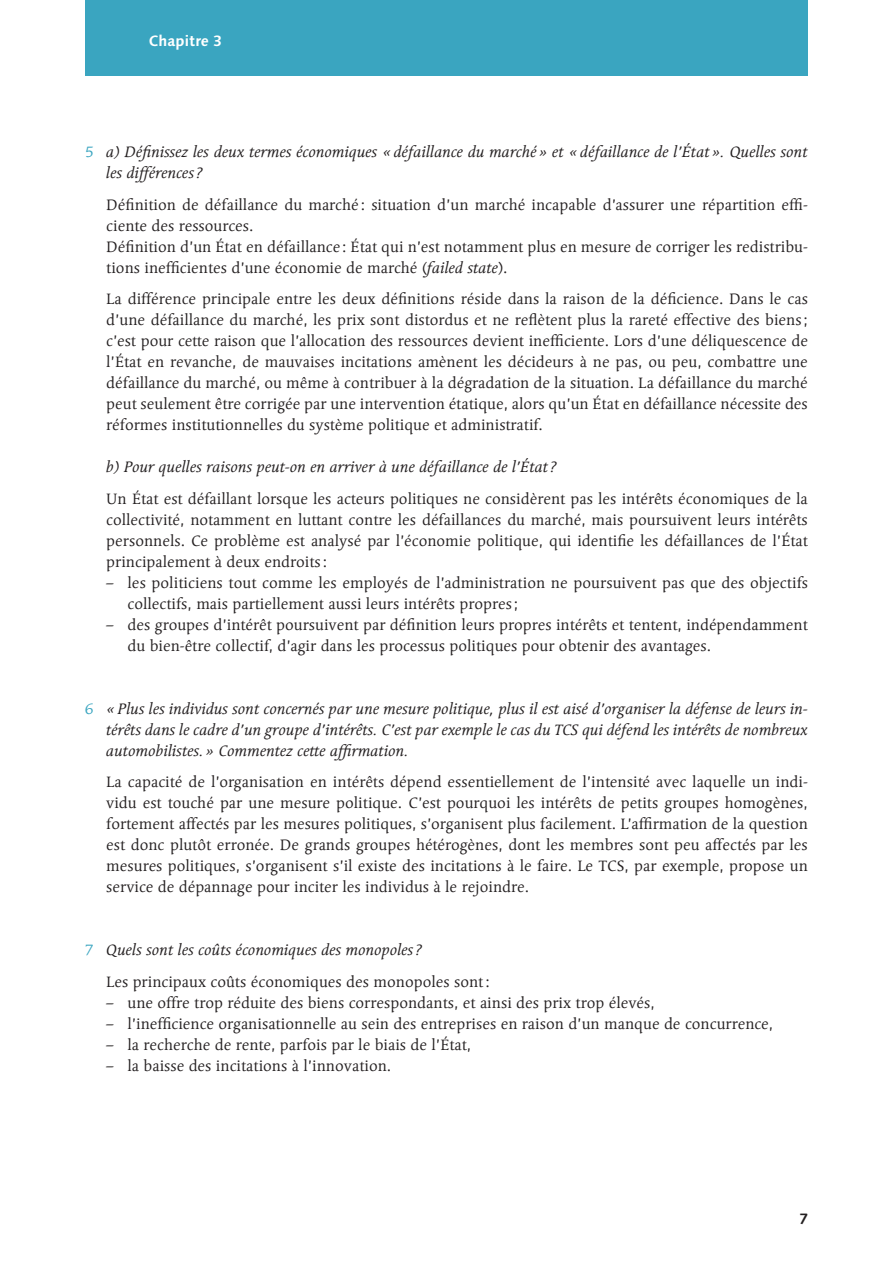
<style>
.page{position:relative;width:893px;height:1263px;background:#fff}
.page>*{position:absolute;margin:0;border:0;box-sizing:border-box;transform-origin:0 0}
.t1{font:15px/21px "Linotype Syntax Serif";color:#231f20}
.t2{font:italic 15px/21px "Linotype Syntax Serif";color:#231f20}
.t3{font:700 15px "Linotype Syntax";color:#fff}
.t4{font:700 15px "Linotype Syntax";color:#231f20}
.s1{font-style:normal;color:#3aa5c0}
.s2{font-style:italic}
.s3{color:#3aa5c0}
</style>
<div class="page">
<div style="left:85px;top:0;width:723px;height:76px;background:#3aa5c0"></div>
<p class="t3" style="left:149px;top:31px;width:75px">Chapitre 3</p>
<p class="t2" style="left:106px;top:142px;width:703px;text-indent:-21px"><span class="s1">5</span> a) Définissez les deux termes économiques « défaillance du marché» et « défaillance de l’État». Quelles sont les différences ?</p>
<p class="t1" style="left:106px;top:195px;width:703px">Définition de défaillance du marché: situation d’un marché incapable d’assurer une répartition effi&shy;ciente des ressources.<br>Définition d’un État en défaillance: État qui n’est notamment plus en mesure de corriger les redistribu&shy;tions inefficientes d’une économie de marché (<span class="s2">failed state</span>).</p>
<p class="t1" style="left:106px;top:289px;width:703px;text-align:justify">La différence principale entre les deux définitions réside dans la raison de la déficience. Dans le cas d’une défaillance du marché, les prix sont distordus et ne reflètent plus la rareté effective des biens ; c’est pour cette raison que l’allocation des ressources devient inefficiente. Lors d’une déliquescence de l’État en revanche, de mauvaises incitations amènent les décideurs à ne pas, ou peu, combattre une défaillance du marché, ou même à contribuer à la dégradation de la situation. La défaillance du marché peut seulement être corrigée par une intervention étatique, alors qu’un État en défaillance nécessite des réformes institutionnelles du système politique et administratif.</p>
<p class="t2" style="left:106px;top:457px;width:452px">b) Pour quelles raisons peut-on en arriver à une défaillance de l’État ?</p>
<p class="t1" style="left:106px;top:489px;width:703px;text-align:justify">Un État est défaillant lorsque les acteurs politiques ne considèrent pas les intérêts économiques de la collectivité, notamment en luttant contre les défaillances du marché, mais poursuivent leurs intérêts personnels. Ce problème est analysé par l’économie politique, qui identifie les défaillances de l’État principalement à deux endroits :</p>
<p class="t1" style="left:128px;top:573px;width:682px;text-indent:-21px">– les politiciens tout comme les employés de l’administration ne poursuivent pas que des objectifs collectifs, mais partiellement aussi leurs intérêts propres ;</p>
<p class="t1" style="left:128px;top:615px;width:682px;text-indent:-21px">– des groupes d’intérêt poursuivent par définition leurs propres intérêts et tentent, indépendamment du bien-être collectif, d’agir dans les processus politiques pour obtenir des avantages.</p>
<p class="t2" style="left:106px;top:699px;width:703px;text-align:justify;text-indent:-21px"><span class="s1">6</span> « Plus les individus sont concernés par une mesure politique, plus il est aisé d’organiser la défense de leurs in&shy;térêts dans le cadre d’un groupe d’intérêts. C’est par exemple le cas du TCS qui défend les intérêts de nombreux automobilistes.» Commentez cette affirmation.</p>
<p class="t1" style="left:106px;top:772px;width:703px;text-align:justify">La capacité de l’organisation en intérêts dépend essentiellement de l’intensité avec laquelle un indi&shy;vidu est touché par une mesure politique. C’est pourquoi les intérêts de petits groupes homogènes, fortement affectés par les mesures politiques, s’organisent plus facilement. L’affirmation de la question est donc plutôt erronée. De grands groupes hétérogènes, dont les membres sont peu affectés par les mesures politiques, s’organisent s’il existe des incitations à le faire. Le TCS, par exemple, propose un service de dépannage pour inciter les individus à le rejoindre.</p>
<p class="t1" style="left:106px;top:935px;width:385px;line-height:31.5px;text-indent:-21px"><span class="s3">7</span> <span class="s2">Quels sont les coûts économiques des monopoles ?<br></span>Les principaux coûts économiques des monopoles sont:</p>
<p class="t1" style="left:106px;top:993px;width:550px">– une offre trop réduite des biens correspondants, et ainsi des prix trop élevés,</p>
<p class="t1" style="left:106px;top:1014px;width:669px">– l’inefficience organisationnelle au sein des entreprises en raison d’un manque de concurrence,</p>
<p class="t1" style="left:106px;top:1035px;width:367px">– la recherche de rente, parfois par le biais de l’État,</p>
<p class="t1" style="left:106px;top:1056px;width:287px">– la baisse des incitations à l’innovation.</p>
<p class="t4" style="left:799px;top:1209px;width:10px">7</p>
</div>
